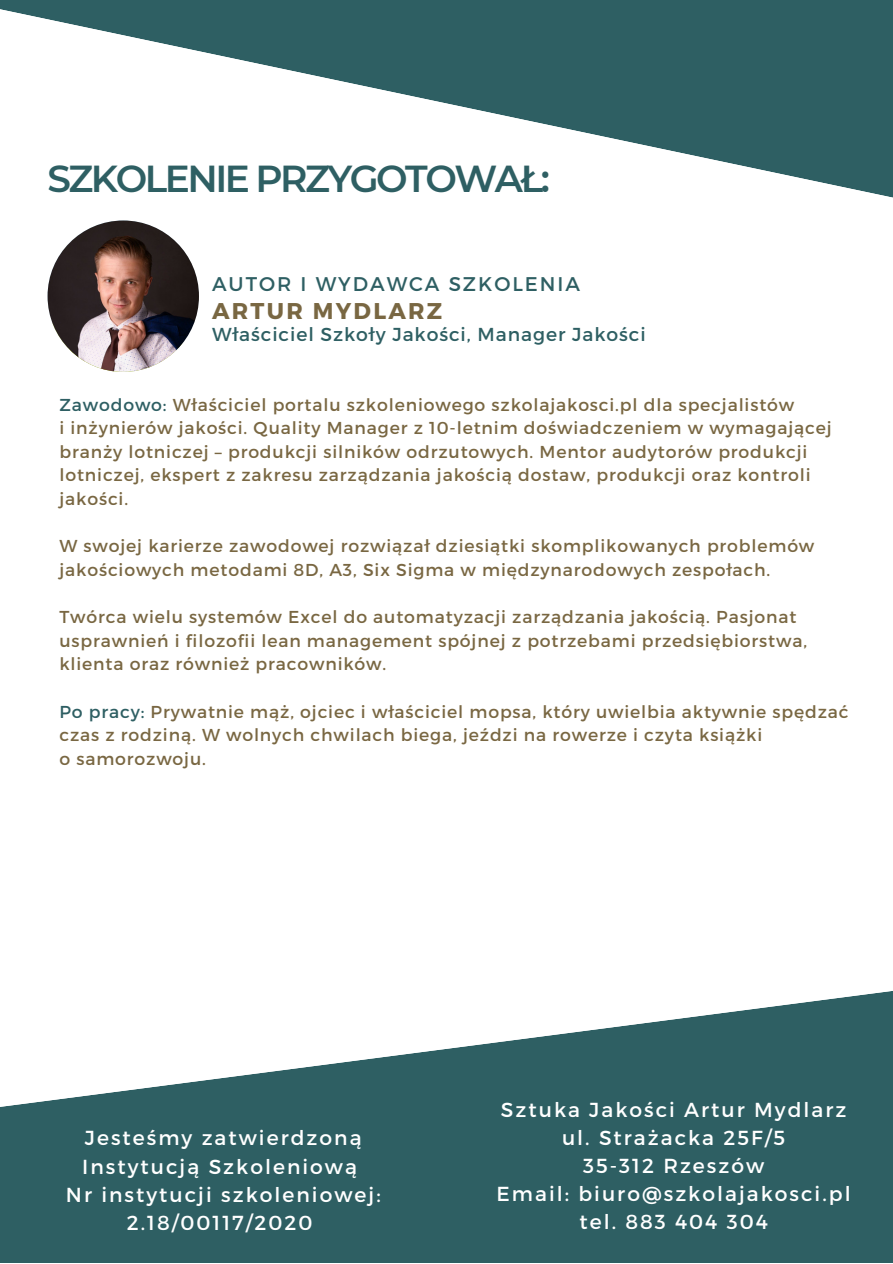
<style>
.page{position:relative;width:893px;height:1264px;background:#fff}
.page>*{position:absolute;margin:0;border:0;box-sizing:border-box;transform-origin:0 0}
.t1{font:600 37.5px "Montserrat";letter-spacing:-.065em;color:#2e5f63}
.t2{font:700 22.8px "Montserrat";letter-spacing:.1em;color:#796742}
.t3{font:20.25px/28px "Montserrat";letter-spacing:.1em;color:#fff}
.t4{font:19.8px "Montserrat";letter-spacing:.1em;color:#2e5f63}
.t5{font:18.75px "Montserrat";letter-spacing:.05em;color:#2e5f63}
.t6{font:17.25px/23.5px "Montserrat";letter-spacing:.05em;color:#796742}
.s1{color:#2e5f63}
</style>
<div class="page">
<svg style="left:0;top:0;width:892px;height:198px;fill:#2e5f63"></svg>
<svg style="left:0;top:991px;width:892px;height:271px;fill:#2e5f63"></svg>
<img style="left:48px;top:220px;width:151px;height:152px;border-radius:50%">
<p class="t1" style="left:47px;top:156px;width:504px">SZKOLENIE PRZYGOTOWAŁ:</p>
<p class="t4" style="left:212px;top:271px;width:369px">AUTOR I WYDAWCA SZKOLENIA</p>
<p class="t2" style="left:212px;top:296px;width:232px">ARTUR MYDLARZ</p>
<p class="t5" style="left:212px;top:322px;width:435px">Właściciel Szkoły Jakości, Manager Jakości</p>
<p class="t6" style="left:59px;top:392px;width:736px"><span class="s1">Zawodowo:</span> Właściciel portalu szkoleniowego szkolajakosci.pl dla specjalistów</p>
<p class="t6" style="left:59px;top:415px;width:773px">i inżynierów jakości. Quality Manager z 10-letnim doświadczeniem w wymagającej branży lotniczej – produkcji silników odrzutowych. Mentor audytorów produkcji lotniczej, ekspert z zakresu zarządzania jakością dostaw, produkcji oraz kontroli jakości.</p>
<p class="t6" style="left:59px;top:533px;width:756px">W swojej karierze zawodowej rozwiązał dziesiątki skomplikowanych problemów jakościowych metodami 8D, A3, Six Sigma w międzynarodowych zespołach.</p>
<p class="t6" style="left:59px;top:604px;width:749px">Twórca wielu systemów Excel do automatyzacji zarządzania jakością. Pasjonat usprawnień i filozofii lean management spójnej z potrzebami przedsiębiorstwa, klienta oraz również pracowników.</p>
<p class="t6" style="left:59px;top:698px;width:790px"><span class="s1">Po pracy:</span> Prywatnie mąż, ojciec i właściciel mopsa, który uwielbia aktywnie spędzać czas z rodziną. W wolnych chwilach biega, jeździ na rowerze i czyta książki</p>
<p class="t6" style="left:59px;top:746px;width:148px">o samorozwoju.</p>
<p class="t3" style="left:82px;top:1123px;width:281px">Jesteśmy zatwierdzoną<br>Instytucją Szkoleniową</p>
<p class="t3" style="left:66px;top:1179px;width:316px;text-align:center">Nr instytucji szkoleniowej:<br>2.18/00117/2020</p>
<p class="t3" style="left:501px;top:1094px;width:347px">Sztuka Jakości Artur Mydlarz</p>
<p class="t3" style="left:562px;top:1122px;width:225px">ul. Strażacka 25F/5</p>
<p class="t3" style="left:583px;top:1150px;width:183px">35-312 Rzeszów</p>
<p class="t3" style="left:496px;top:1179px;width:355px">Email: biuro@szkolajakosci.pl</p>
<p class="t3" style="left:579px;top:1207px;width:190px">tel. 883 404 304</p>
</div>
